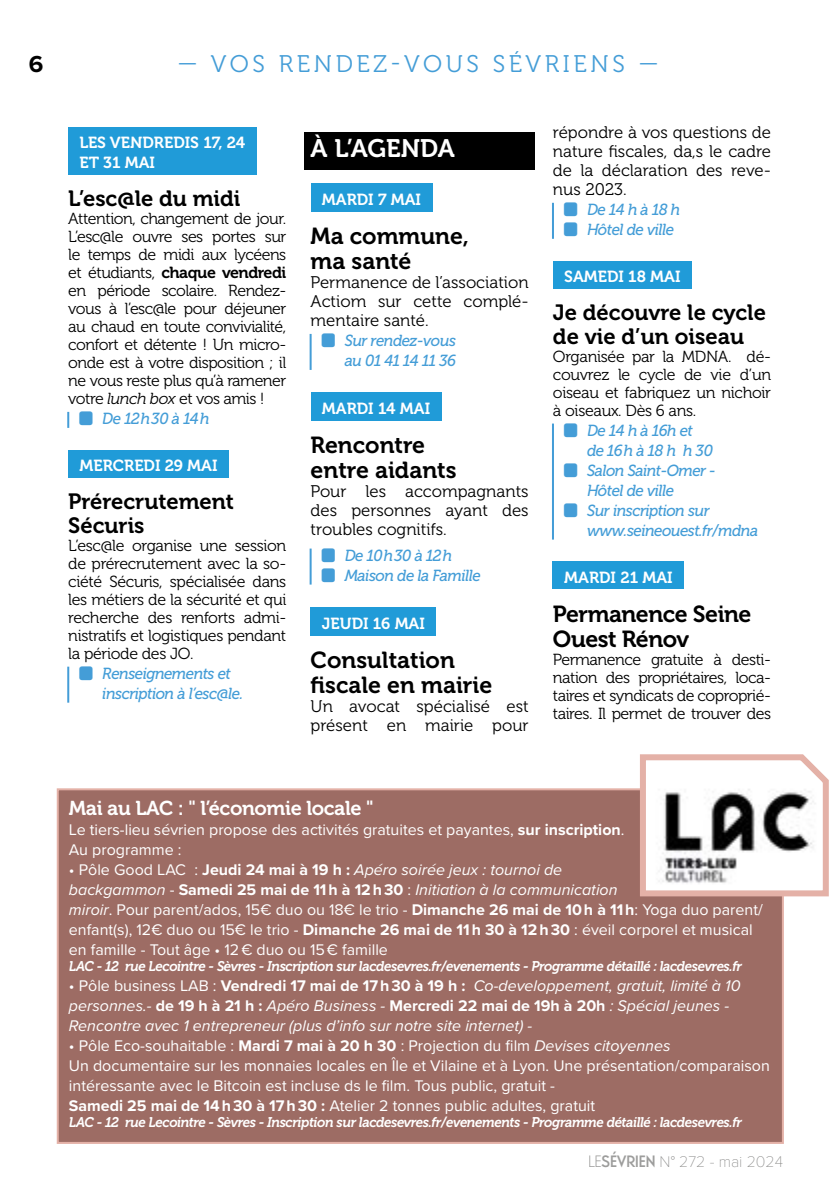
<style>
.page{position:relative;width:840px;height:1191px;background:#fff}
.page>*{position:absolute;margin:0;border:0;box-sizing:border-box;transform-origin:0 0}
.t1{font:25.2px "Museo 700";letter-spacing:-.005em;color:#fff}
.t2{font:24px "Museo 300";letter-spacing:.15em;color:#449dd7}
.t3{font:700 24px "Proxima Nova";color:#000}
.t4{font:23.2px/25.2px "Museo 700";color:#000}
.t5{font:23.2px/25.2px "Museo 700";letter-spacing:-.02em;color:#000}
.t6{font:22px/24px "Museo 700";color:#000}
.t7{font:20px "Museo 700";letter-spacing:-.02em;color:#fff}
.t8{font:16.8px/19px "Museo 300";color:#000;text-align:justify}
.t9{font:16px/20px "Proxima Nova";color:#fff}
.t10{font:16px/18px "Museo 300";letter-spacing:-.03em;color:#000;text-align:justify}
.t11{font:italic 16px/20px "Museo 500";letter-spacing:-.03em;color:#449dd7;scale:.96 1}
.t12{font:italic 16px/20px "Proxima Nova";color:#fff}
.t13{font:16px/20px "Museo 700";color:#fff}
.t14{font:16px "Museo 700";letter-spacing:-.03em;color:#000}
.t15{font:100 16px "Proxima Nova T";color:#858584}
.t16{font:italic 14px "Museo 700";letter-spacing:-.03em;color:#fff;scale:.96 1}
.s1{font-family:"Museo 300"}
.s2{font-style:italic}
.s3{font-weight:700}
.s4{font-style:normal}
.s5{font-weight:700;font-style:normal}
.s6{font-family:"Guildford Pro";font-weight:300;color:#9d9d9c}
.s7{font-family:"Guildford Pro";font-weight:500;color:#9d9d9c}
</style>
<div class="page">
<div style="left:68px;top:127px;width:188px;height:47px;background:#209bd8"></div>
<svg style="left:67px;top:412px;width:2px;height:16px"></svg>
<div style="left:68px;top:450px;width:161px;height:27px;background:#209bd8"></div>
<hr style="left:67px;top:666px;width:2px;height:36px;background:#449dd7">
<div style="left:304px;top:132px;width:230px;height:37px;background:#000"></div>
<div style="left:310px;top:183px;width:122px;height:28px;background:#209bd8"></div>
<hr style="left:309px;top:334px;width:2px;height:36px;background:#449dd7">
<div style="left:310px;top:392px;width:131px;height:28px;background:#209bd8"></div>
<hr style="left:309px;top:548px;width:2px;height:36px;background:#449dd7">
<div style="left:310px;top:607px;width:126px;height:28px;background:#209bd8"></div>
<hr style="left:551px;top:203px;width:2px;height:36px;background:#449dd7">
<div style="left:552px;top:261px;width:139px;height:27px;background:#209bd8"></div>
<hr style="left:551px;top:423px;width:2px;height:116px;background:#449dd7">
<div style="left:552px;top:561px;width:131px;height:28px;background:#209bd8"></div>
<div style="left:57px;top:788px;width:726px;height:355px;background:#9d6c64;border:2px solid #e4b1a7"></div>
<svg style="left:636px;top:754px;width:193px;height:145px"></svg>
<h2 class="t3" style="left:29px;top:46px;width:16px">6</h2>
<h2 class="t2" style="left:177px;top:51px;width:482px">— VOS RENDEZ-VOUS SÉVRIENS —</h2>
<p class="t13" style="left:80px;top:133px;width:167px">LES VENDREDIS 17, 24<br>ET 31 MAI</p>
<h3 class="t6" style="left:68px;top:186px;width:174px">L’esc@le du midi</h3>
<p class="t10" style="left:68px;top:210px;width:219px">Attention, changement de jour.<br>L’esc@le ouvre ses portes sur le temps de midi aux lycéens</p>
<p class="t14" style="left:68px;top:263px;width:219px"><span class="s1">et étudiants,</span> chaque vendredi</p>
<p class="t10" style="left:68px;top:282px;width:219px">en période scolaire. Rendez&shy;vous à l’esc@le pour déjeuner au chaud en toute convivialité, confort et détente ! Un micro&shy;onde est à votre disposition ; il ne vous reste plus qu’à ramener votre <span class="s2">lunch box</span> et vos amis !</p>
<p class="t11" style="left:102px;top:408px;width:113px">De 12h30 à 14h</p>
<p class="t13" style="left:80px;top:455px;width:139px">MERCREDI 29 MAI</p>
<h3 class="t6" style="left:68px;top:489px;width:167px">Prérecrutement<br>Sécuris</h3>
<p class="t10" style="left:68px;top:536px;width:219px">L’esc@le organise une session de prérecrutement avec la so&shy;ciété Sécuris, spécialisée dans les métiers de la sécurité et qui recherche des renforts admi&shy;nistratifs et logistiques pendant la période des JO.</p>
<p class="t11" style="left:102px;top:663px;width:148px">Renseignements et inscription à l’esc@le.</p>
<h1 class="t1" style="left:310px;top:134px;width:146px">À L’AGENDA</h1>
<p class="t13" style="left:322px;top:190px;width:100px">MARDI 7 MAI</p>
<h3 class="t4" style="left:310px;top:224px;width:160px">Ma commune, ma santé</h3>
<p class="t8" style="left:310px;top:273px;width:219px">Permanence de l’association Actiom sur cette complé&shy;mentaire santé.</p>
<p class="t11" style="left:344px;top:330px;width:117px">Sur rendez-vous au 01 41 14 11 36</p>
<p class="t13" style="left:322px;top:398px;width:110px">MARDI 14 MAI</p>
<h3 class="t4" style="left:310px;top:432px;width:147px">Rencontre entre aidants</h3>
<p class="t8" style="left:310px;top:482px;width:219px">Pour les accompagnants des personnes ayant des troubles cognitifs.</p>
<p class="t11" style="left:344px;top:545px;width:143px">De 10h30 à 12h<br>Maison de la Famille</p>
<p class="t13" style="left:322px;top:613px;width:104px">JEUDI 16 MAI</p>
<h3 class="t4" style="left:310px;top:647px;width:183px">Consultation fiscale en mairie</h3>
<p class="t8" style="left:310px;top:697px;width:219px">Un avocat spécialisé est présent en mairie pour</p>
<p class="t8" style="left:552px;top:123px;width:219px">répondre à vos questions de nature fiscales, da,s le cadre de la déclaration des reve&shy;nus 2023.</p>
<p class="t11" style="left:586px;top:199px;width:99px">De 14 h à 18 h<br>Hôtel de ville</p>
<p class="t13" style="left:564px;top:266px;width:118px">SAMEDI 18 MAI</p>
<h3 class="t6" style="left:552px;top:300px;width:214px">Je découvre le cycle de vie d’un oiseau</h3>
<p class="t10" style="left:552px;top:347px;width:219px">Organisée par la MDNA. dé&shy;couvrez le cycle de vie d’un oiseau et fabriquez un nichoir à oiseaux. Dès 6 ans.</p>
<p class="t11" style="left:586px;top:420px;width:180px">De 14 h à 16h et<br>de 16h à 18 h h 30<br>Salon Saint-Omer -<br>Hôtel de ville<br>Sur inscription sur www.seineouest.fr/mdna</p>
<p class="t13" style="left:564px;top:567px;width:110px">MARDI 21 MAI</p>
<h3 class="t5" style="left:552px;top:601px;width:200px">Permanence Seine<br>Ouest Rénov</h3>
<p class="t10" style="left:552px;top:650px;width:219px">Permanence gratuite à desti&shy;nation des propriétaires, loca&shy;taires et syndicats de coproprié&shy;taires. Il permet de trouver des</p>
<p class="t7" style="left:69px;top:796px;width:306px">Mai au LAC : " l’économie locale "</p>
<p class="t9" style="left:69px;top:818px;width:556px">Le tiers-lieu sévrien propose des activités gratuites et payantes, <span class="s3">sur inscription</span>.<br>Au programme :</p>
<p class="t9" style="left:69px;top:858px;width:695px">• Pôle Good LAC : <span class="s3">Jeudi 24 mai à 19 h :</span> <span class="s2">Apéro soirée jeux : tournoi de<br>backgammon</span> - <span class="s3">Samedi 25 mai de 11 h à 12 h 30</span> : <span class="s2">Initiation à la communication<br>miroir</span>. Pour parent/ados, 15€ duo ou 18€ le trio - <span class="s3">Dimanche 26 mai de 10 h à 11 h</span>: Yoga duo parent/ enfant(s), 12€ duo ou 15€ le trio - <span class="s3">Dimanche 26 mai de 11 h 30 à 12 h 30</span> : éveil corporel et musical en famille - Tout âge • 12 € duo ou 15 € famille</p>
<p class="t16" style="left:69px;top:958px;width:702px">LAC - 12 rue Lecointre - Sèvres - Inscription sur lacdesevres.fr/evenements - Programme détaillé : lacdesevres.fr</p>
<p class="t12" style="left:69px;top:974px;width:672px"><span class="s4">• Pôle business LAB :</span> <span class="s5">Vendredi 17 mai de 17 h 30 à 19 h :</span> Co-developpement, gratuit, limité à 10 personnes.- <span class="s5">de 19 h à 21 h :</span> Apéro Business - <span class="s5">Mercredi 22 mai de 19h à 20h</span> : Spécial jeunes -<br>Rencontre avec 1 entrepreneur (plus d’info sur notre site internet) -</p>
<p class="t9" style="left:69px;top:1034px;width:702px">• Pôle Eco-souhaitable : <span class="s3">Mardi 7 mai à 20 h 30</span> : Projection du film <span class="s2">Devises citoyennes<br></span>Un documentaire sur les monnaies locales en Île et Vilaine et à Lyon. Une présentation/comparaison intéressante avec le Bitcoin est incluse ds le film. Tous public, gratuit -<br><span class="s3">Samedi 25 mai de 14 h 30 à 17 h 30 :</span> Atelier 2 tonnes public adultes, gratuit</p>
<p class="t16" style="left:69px;top:1114px;width:702px">LAC - 12 rue Lecointre - Sèvres - Inscription sur lacdesevres.fr/evenements - Programme détaillé : lacdesevres.fr</p>
<p class="t15" style="left:587px;top:1149px;width:197px"><span class="s6">LE</span><span class="s7">SÉVRIEN</span> N° 272 - mai 2024</p>
</div>
